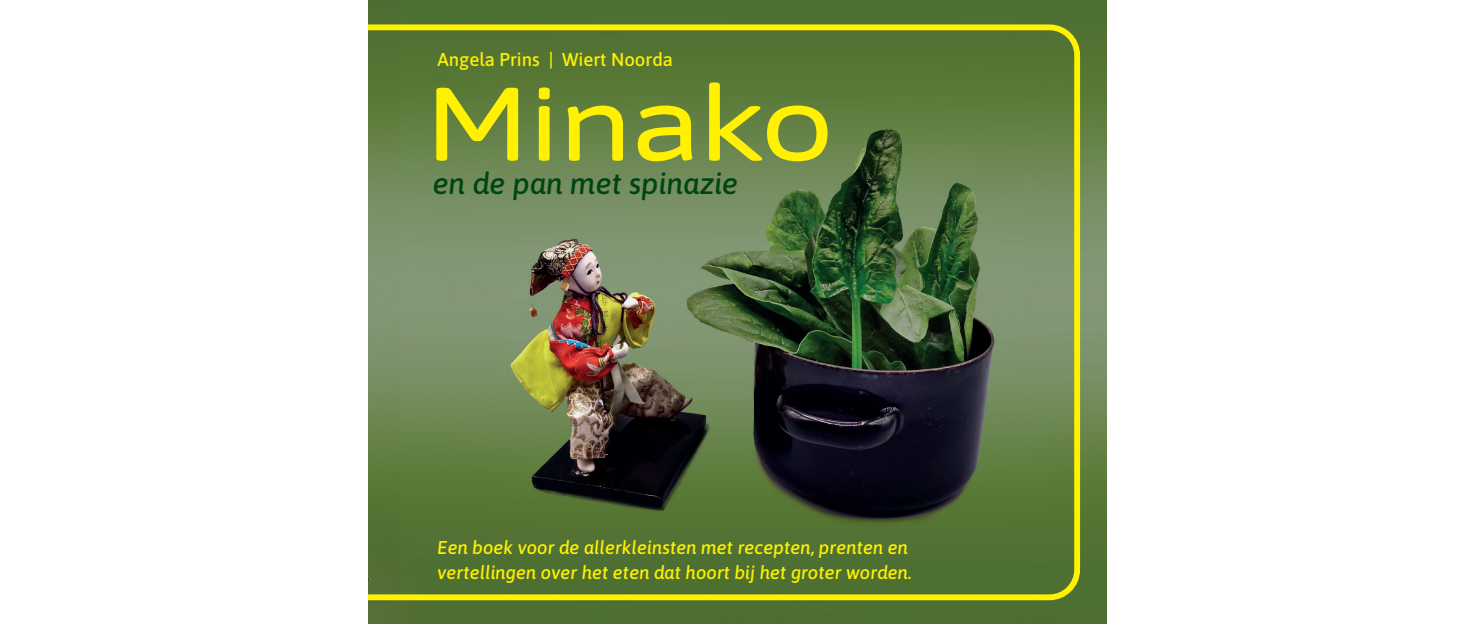
<style>
.page{position:relative;width:1475px;height:624px;background:#fff}
.page>*{position:absolute;margin:0;border:0;box-sizing:border-box;transform-origin:0 0}
.t1{font:500 103.8px "Asap Expanded";color:#fff101}
.t2{font:italic 500 29.9px "Asap";color:#004415}
.t3{font:italic 500 18.5px/25.9px "Asap";color:#fff101}
.t4{font:500 18.5px "Asap";color:#fff101}
</style>
<div class="page">
<img style="left:369px;top:0;width:737px;height:624px">
<svg style="left:369px;top:24px;width:710px;height:576px"></svg>
<p class="t4" style="left:437px;top:47px;width:237px">Angela Prins | Wiert Noorda</p>
<h1 class="t1" style="left:425px;top:52px;width:409px">Minako</h1>
<h2 class="t2" style="left:432px;top:164px;width:307px">en de pan met spinazie</h2>
<p class="t3" style="left:437px;top:533px;width:475px">Een boek voor de allerkleinsten met recepten, prenten en vertellingen over het eten dat hoort bij het groter worden.</p>
</div>
